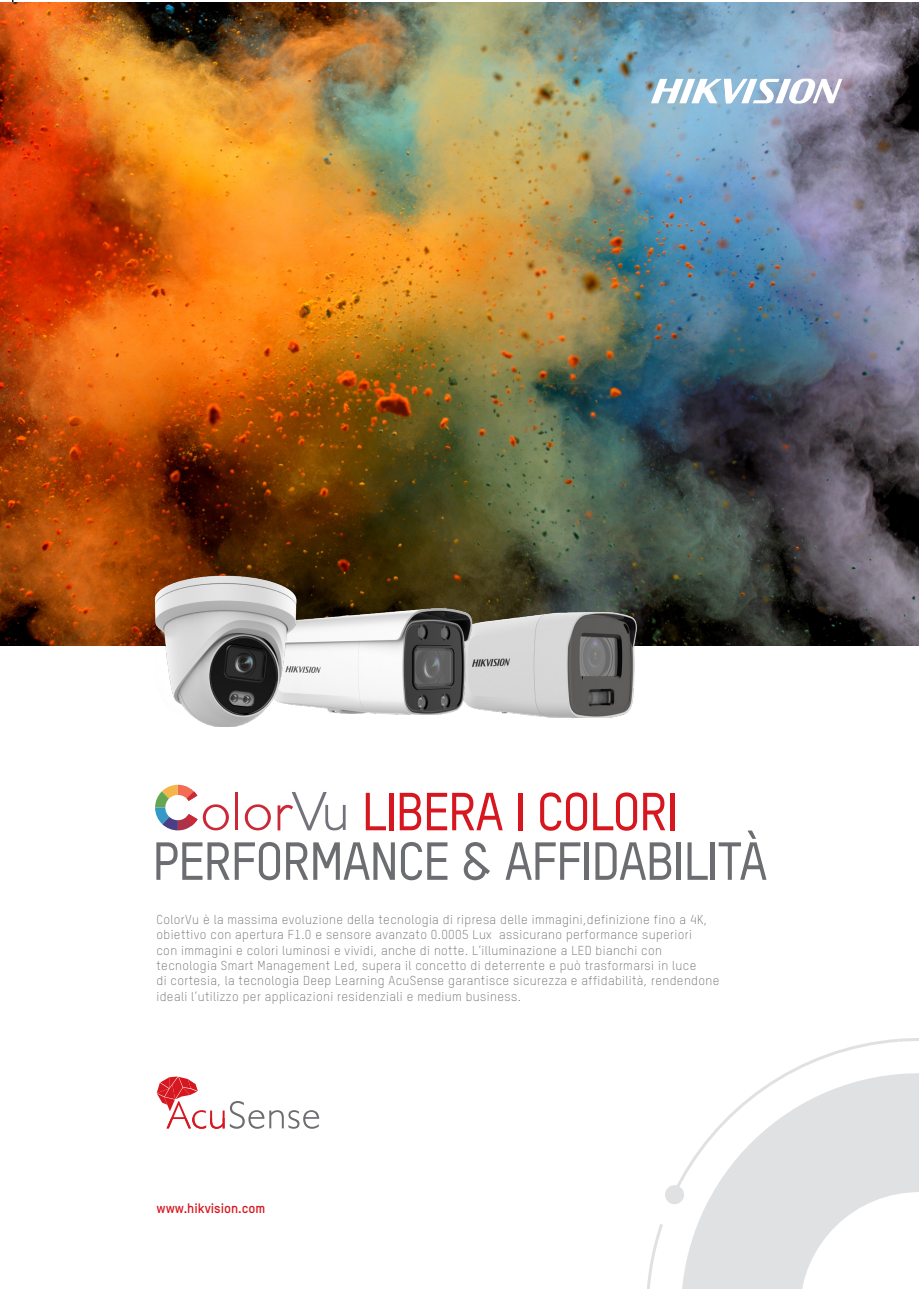
<style>
.page{position:relative;width:919px;height:1289px;background:#fff}
.page>*{position:absolute;margin:0;border:0;box-sizing:border-box;transform-origin:0 0}
.t1{font:500 52.5px "TSTARPRO";letter-spacing:-.025em;color:#6c6d70}
.t2{font:500 52.5px "TSTARPRO";letter-spacing:-.025em;color:#d7171f}
.t3{font:700 13.5px "TSTARPRO";color:#d7171f}
.t4{font:300 12.75px "TSTARPRO";letter-spacing:.03em;color:#6c6d70}
</style>
<div class="page">
<img style="left:0;top:2px;width:918px;height:643px">
<svg style="left:651px;top:78px;width:191px;height:26px"></svg>
<img style="left:389px;top:606px;width:248px;height:112px">
<img style="left:298px;top:606px;width:174px;height:108px">
<img style="left:151px;top:570px;width:147px;height:157px">
<svg style="left:203px;top:804px;width:26px;height:26px"></svg>
<hr style="left:235px;top:792px;width:3px;height:38px;background:#ca2a37">
<svg style="left:245px;top:804px;width:26px;height:26px"></svg>
<svg style="left:277px;top:792px;width:68px;height:38px"></svg>
<svg style="left:155px;top:784px;width:42px;height:46px"></svg>
<svg style="left:230px;top:1101px;width:89px;height:27px"></svg>
<svg style="left:157px;top:1076px;width:67px;height:52px"></svg>
<svg style="left:647px;top:1038px;width:271px;height:250px"></svg>
<div style="left:665px;top:1185px;width:19px;height:19px;background:#e0e1e3;border-radius:50%"></div>
<p class="t2" style="left:362px;top:776px;width:318px">LIBERA I COLORI</p>
<p class="t1" style="left:152px;top:825px;width:616px">PERFORMANCE &amp; AFFIDABILITÀ</p>
<p class="t4" style="left:156px;top:911px;width:552px">ColorVu è la massima evoluzione della tecnologia di ripresa delle immagini,definizione fino a 4K,</p>
<p class="t4" style="left:156px;top:926px;width:537px">obiettivo con apertura F1.0 e sensore avanzato 0.0005 Lux assicurano performance superiori</p>
<p class="t4" style="left:156px;top:941px;width:507px">con immagini e colori luminosi e vividi, anche di notte. L’illuminazione a LED bianchi con</p>
<p class="t4" style="left:156px;top:957px;width:541px">tecnologia Smart Management Led, supera il concetto di deterrente e può trasformarsi in luce</p>
<p class="t4" style="left:156px;top:972px;width:564px">di cortesia, la tecnologia Deep Learning AcuSense garantisce sicurezza e affidabilità, rendendone</p>
<p class="t4" style="left:156px;top:987px;width:366px">ideali l’utilizzo per applicazioni residenziali e medium business.</p>
<p class="t3" style="left:156px;top:1199px;width:110px">www.hikvision.com</p>
</div>
